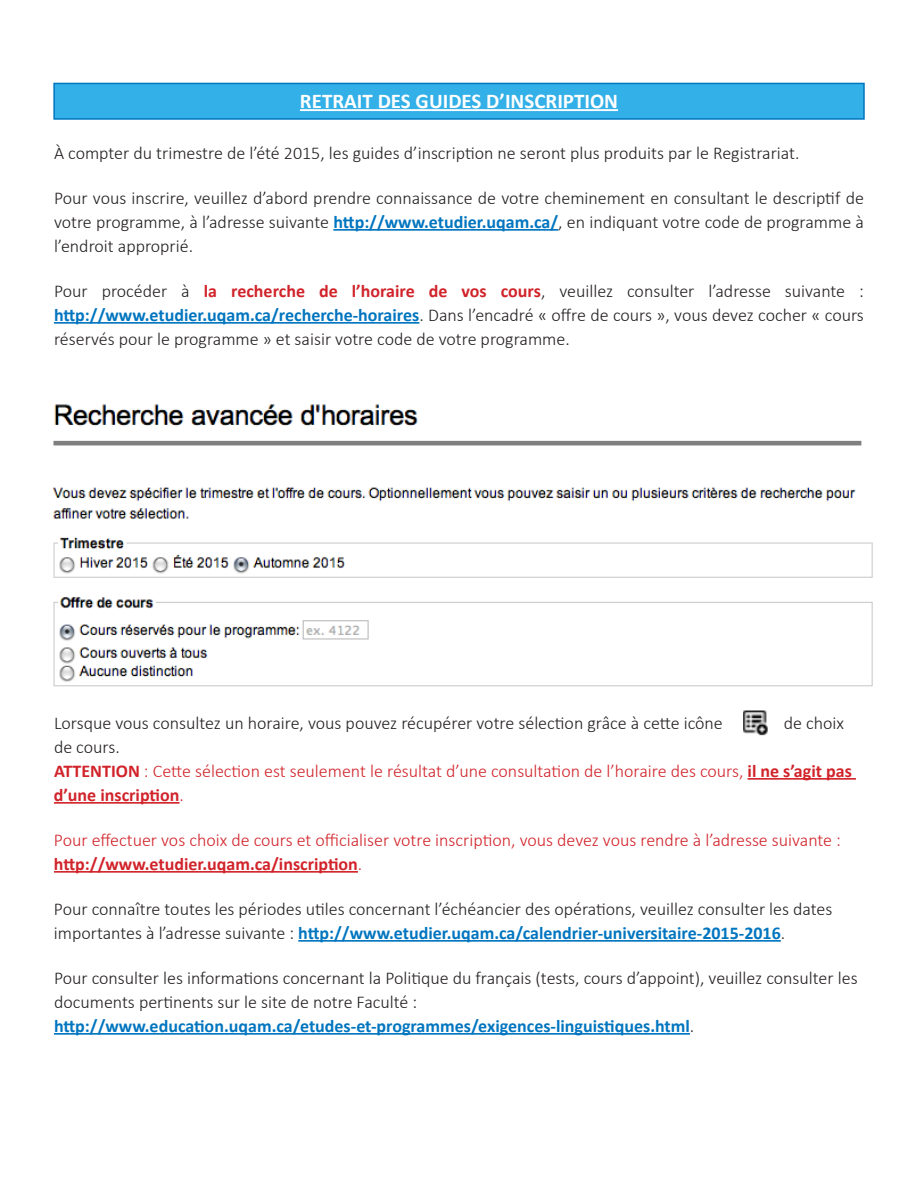
<style>
.page{position:relative;width:918px;height:1188px;background:#fff}
.page>*{position:absolute;margin:0;border:0;box-sizing:border-box;transform-origin:0 0}
.t1{font:700 21px "Calibri";color:#fff}
.t2{font:300 18px/24px "Calibri";color:#231f20;text-align:justify}
.t3{font:300 18px/24px "Calibri";color:#d1232a}
.s1{font-weight:700;color:#0075bf}
.s2{font-weight:700;color:#d1232a}
.s3{color:#231f20}
.s4{font-weight:700}
</style>
<div class="page">
<div style="left:54px;top:83px;width:810px;height:36px;background:#33b0e7"></div>
<div style="left:53px;top:83px;width:812px;height:37px;border:2px solid #0075bf"></div>
<hr style="left:300px;top:109px;width:318px;height:2px;background:#fff">
<hr style="left:333px;top:229px;width:225px;height:2px;background:#0075bf">
<hr style="left:54px;top:322px;width:365px;height:2px;background:#0075bf">
<hr style="left:748px;top:778px;width:108px;height:2px;background:#d1232a">
<hr style="left:54px;top:802px;width:126px;height:2px;background:#d1232a">
<hr style="left:54px;top:871px;width:304px;height:2px;background:#d1232a">
<hr style="left:298px;top:940px;width:483px;height:2px;background:#0075bf">
<hr style="left:54px;top:1033px;width:636px;height:2px;background:#0075bf">
<img style="left:53px;top:404px;width:820px;height:283px">
<img style="left:743px;top:710px;width:25px;height:26px">
<p class="t1" style="left:300px;top:88px;width:320px">RETRAIT DES GUIDES D’INSCRIPTION</p>
<p class="t2" style="left:54px;top:140px;width:747px">À compter du trimestre de l’été 2015, les guides d’inscription ne seront plus produits par le Registrariat.</p>
<p class="t2" style="left:54px;top:185px;width:811px">Pour vous inscrire, veuillez d’abord prendre connaissance de votre cheminement en consultant le descriptif de votre programme, à l’adresse suivante <span class="s1">http://www.etudier.uqam.ca/</span>, en indiquant votre code de programme à l’endroit approprié.</p>
<p class="t2" style="left:54px;top:278px;width:811px">Pour procéder à <span class="s2">la recherche de l’horaire de vos cours</span>, veuillez consulter l’adresse suivante : <span class="s1">http://www.etudier.uqam.ca/recherche-horaires</span>. Dans l’encadré « offre de cours », vous devez cocher « cours réservés pour le programme » et saisir votre code de votre programme.</p>
<p class="t2" style="left:54px;top:710px;width:670px">Lorsque vous consultez un horaire, vous pouvez récupérer votre sélection grâce à cette icône</p>
<p class="t2" style="left:784px;top:710px;width:62px">de choix</p>
<p class="t3" style="left:54px;top:734px;width:799px"><span class="s3">de cours.<br></span><span class="s4">ATTENTION</span> : Cette sélection est seulement le résultat d’une consultation de l’horaire des cours, <span class="s4">il ne s’agit pas d’une inscription</span>.</p>
<p class="t3" style="left:54px;top:827px;width:788px">Pour effectuer vos choix de cours et officialiser votre inscription, vous devez vous rendre à l’adresse suivante : <span class="s4">http://www.etudier.uqam.ca/inscription</span>.</p>
<p class="t2" style="left:54px;top:896px;width:780px">Pour connaître toutes les périodes utiles concernant l’échéancier des opérations, veuillez consulter les dates importantes à l’adresse suivante : <span class="s1">http://www.etudier.uqam.ca/calendrier-universitaire-2015-2016</span>.</p>
<p class="t2" style="left:54px;top:965px;width:805px;text-align:left">Pour consulter les informations concernant la Politique du français (tests, cours d’appoint), veuillez consulter les documents pertinents sur le site de notre Faculté : <span class="s1">http://www.education.uqam.ca/etudes-et-programmes/exigences-linguistiques.html</span>.</p>
</div>
